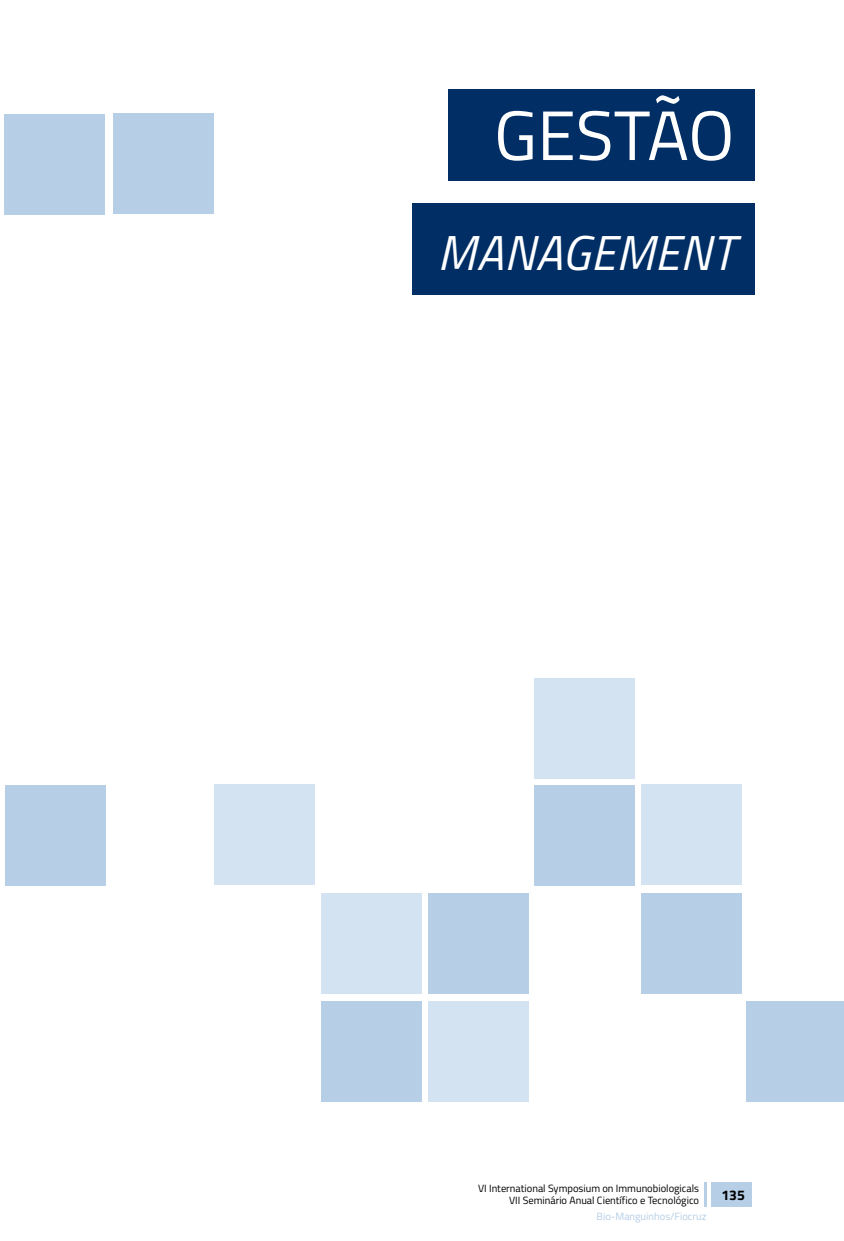
<style>
.page{position:relative;width:844px;height:1241px;background:#fff}
.page>*{position:absolute;margin:0;border:0;box-sizing:border-box;transform-origin:0 0}
.t1{font:70px "Titillium Web";letter-spacing:-.005em;color:#fff}
.t2{font:italic 49px "Titillium Web";letter-spacing:.01em;color:#fff}
.t3{font:700 14px "Titillium Web";color:#000}
.t4{font:10.5px/12.6px "Titillium Web";color:#000;text-align:right}
.t5{font:10.5px "Titillium Web";color:#b6cee6}
</style>
<div class="page">
<div style="left:711px;top:1181px;width:40px;height:25px;background:#b6cee6"></div>
<hr style="left:703px;top:1181px;width:3px;height:25px;background:#b6cee6">
<div style="left:448px;top:89px;width:306px;height:92px;background:#002e65"></div>
<div style="left:412px;top:203px;width:342px;height:92px;background:#002e65"></div>
<div style="left:321px;top:1001px;width:100px;height:100px;background:#b6cee6"></div>
<div style="left:427px;top:892px;width:101px;height:101px;background:#b6cee6"></div>
<div style="left:534px;top:785px;width:100px;height:100px;background:#b6cee6"></div>
<div style="left:640px;top:892px;width:101px;height:101px;background:#b6cee6"></div>
<div style="left:746px;top:1001px;width:97px;height:100px;background:#b6cee6"></div>
<div style="left:640px;top:784px;width:101px;height:100px;background:#d4e3f1"></div>
<div style="left:534px;top:678px;width:100px;height:101px;background:#d4e3f1"></div>
<div style="left:427px;top:1001px;width:101px;height:100px;background:#d4e3f1"></div>
<div style="left:321px;top:892px;width:100px;height:101px;background:#d4e3f1"></div>
<div style="left:214px;top:784px;width:101px;height:100px;background:#d4e3f1"></div>
<div style="left:5px;top:784px;width:100px;height:101px;background:#b6cee6"></div>
<div style="left:4px;top:114px;width:100px;height:101px;background:#b6cee6"></div>
<div style="left:113px;top:114px;width:100px;height:100px;background:#b6cee6"></div>
<h1 class="t1" style="left:494px;top:84px;width:242px">GESTÃO</h1>
<h2 class="t2" style="left:437px;top:216px;width:298px">MANAGEMENT</h2>
<p class="t4" style="left:478px;top:1180px;width:222px">VI International Symposium on Immunobiologicals<br>VII Seminário Anual Científico e Tecnológico</p>
<p class="t5" style="left:596px;top:1207px;width:111px">Bio-Manguinhos/Fiocruz</p>
<h3 class="t3" style="left:721px;top:1183px;width:25px">135</h3>
</div>
